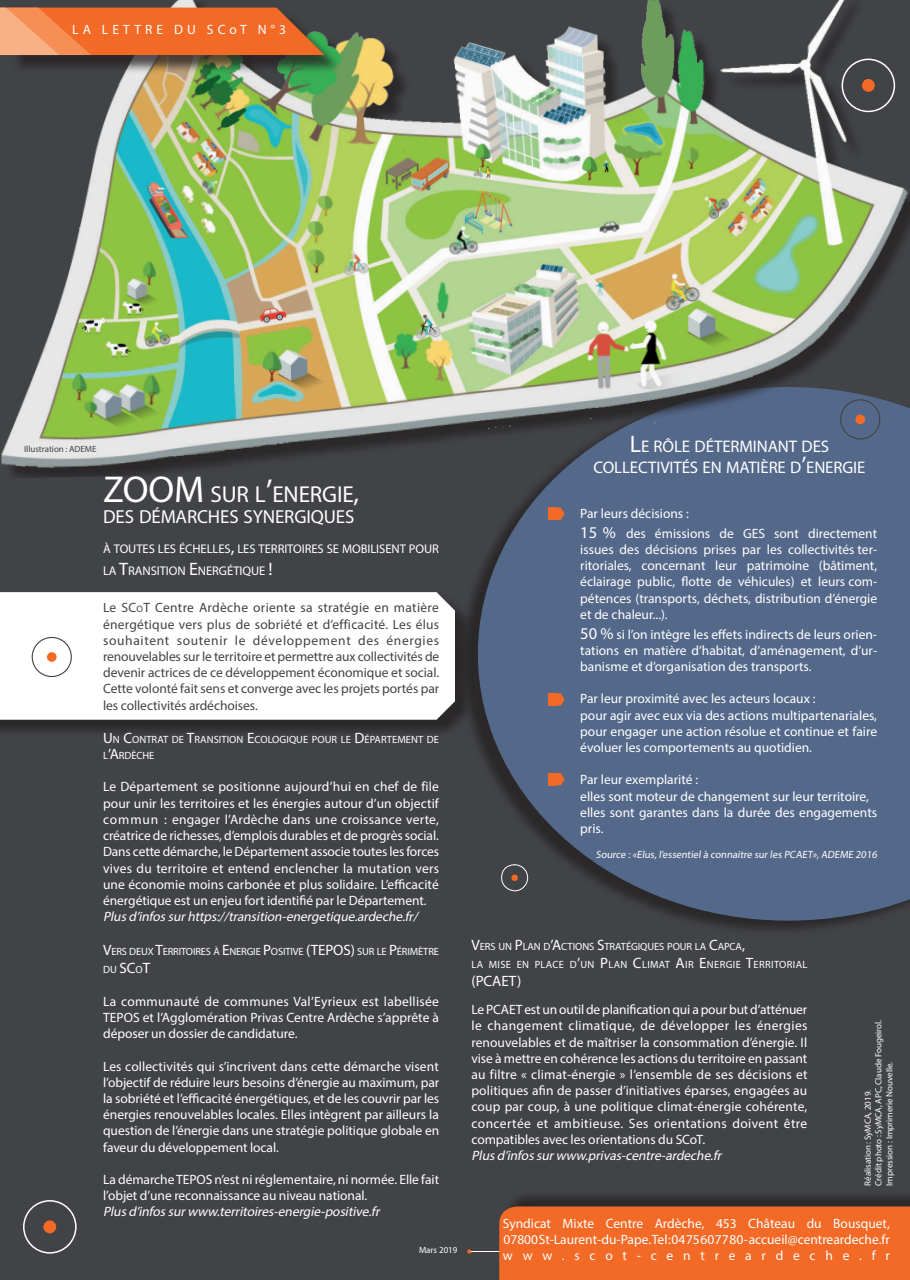
<style>
.page{position:relative;width:910px;height:1280px;background:#fff}
.page>*{position:absolute;margin:0;border:0;box-sizing:border-box;transform-origin:0 0}
.t1{font:37.5px "Myriad Pro";color:#fff}
.t2{font:23.1px "Myriad Pro";letter-spacing:-.005em;color:#fff}
.t3{font:18.9px "Myriad Pro";letter-spacing:-.005em;color:#fff}
.t4{font:16.8px/21px "Myriad Pro";letter-spacing:-.005em;color:#fff;text-align:center}
.t5{font:15px "Myriad Pro";color:#fff}
.t6{font:13.5px/16.2px "Myriad Pro";color:#fff;text-align:justify}
.t7{font:13.5px/16.2px "Myriad Pro";letter-spacing:-.005em;color:#414346;text-align:justify}
.t8{font:italic 13.5px "Myriad Pro";letter-spacing:-.01em;color:#fff}
.t9{font:12.6px/21.6px "Myriad Pro";letter-spacing:-.005em;color:#fff}
.t10{font:10.5px/18px "Myriad Pro";letter-spacing:-.005em;color:#fff}
.t11{font:10.5px "Myriad Pro";color:#fff}
.t12{font:9px/10.8px "Myriad Pro";letter-spacing:-.005em;color:#fff}
.t13{font:9px "Myriad Pro";letter-spacing:-.005em;color:#414346}
.s1{font-size:33px}
.s2{font-size:27px}
.s3{font-size:18px}
.s4{font-style:inherit}
.s5{font-size:9.45px}
.s6{font-size:15px}
.s7{font-size:24px}
.s8{font-size:16.5px}
</style>
<div class="page">
<div style="left:0;top:739px;width:910px;height:541px;background:#414346"></div>
<div style="left:457px;top:386px;width:453px;height:550px;background:#231f20;opacity:.75"></div>
<svg style="left:478px;top:684px;width:432px;height:237px;background:#4f607c"></svg>
<div style="left:473px;top:655px;width:437px;height:29px;background:#54688a"></div>
<svg style="left:473px;top:695px;width:30px;height:1px"></svg>
<svg style="left:573px;top:695px;width:54px;height:1px"></svg>
<svg style="left:696px;top:695px;width:54px;height:1px"></svg>
<svg style="left:819px;top:695px;width:54px;height:1px"></svg>
<svg style="left:467px;top:1249px;width:4px;height:5px"></svg>
<svg style="left:0;top:478px;width:910px;height:177px;background:#4b576b"></svg>
<svg style="left:501px;top:864px;width:27px;height:28px"></svg>
<div style="left:511px;top:874px;width:7px;height:7px;background:#f36a27;border-radius:50%"></div>
<hr style="left:471px;top:1251px;width:439px;height:1px;background:#fff">
<div style="left:549px;top:507px;width:7px;height:13px;background:#f36a27"></div>
<svg style="left:556px;top:507px;width:9px;height:13px"></svg>
<div style="left:549px;top:693px;width:7px;height:13px;background:#f36a27"></div>
<svg style="left:556px;top:693px;width:9px;height:13px"></svg>
<div style="left:549px;top:773px;width:7px;height:12px;background:#f36a27"></div>
<svg style="left:556px;top:773px;width:9px;height:12px"></svg>
<img style="left:0;top:0;width:910px;height:478px">
<div style="left:23px;top:1200px;width:54px;height:54px;border:2px solid #fff;border-radius:50%"></div>
<div style="left:43px;top:1220px;width:13px;height:13px;background:#f36a27;border-radius:50%"></div>
<div style="left:11px;top:10px;width:331px;height:64px;background:#231f20;opacity:.75"></div>
<svg style="left:0;top:8px;width:325px;height:47px;background:#e67337"></svg>
<div style="left:503px;top:1189px;width:407px;height:91px;background:#231f20;opacity:.75"></div>
<div style="left:499px;top:1206px;width:411px;height:74px;background:#f36a27"></div>
<div style="left:0;top:594px;width:473px;height:145px;background:#231f20;opacity:.75"></div>
<svg style="left:0;top:591px;width:456px;height:129px"></svg>
<div style="left:32px;top:637px;width:40px;height:40px;border:1px solid #414346;border-radius:50%"></div>
<div style="left:47px;top:652px;width:10px;height:10px;background:#f36a27;border-radius:50%"></div>
<p class="t6" style="left:72px;top:21px;width:51px">LA LETTRE</p>
<p class="t6" style="left:174px;top:21px;width:11px">DU</p>
<p class="t6" style="left:207px;top:21px;width:81px">SCoT N °3</p>
<p class="t13" style="left:24px;top:444px;width:73px">Illustration : ADEME</p>
<h1 class="t1" style="left:103px;top:466px;width:47px">ZOOM</h1>
<h2 class="t2" style="left:210px;top:480px;width:150px">SUR L<span class="s1">’</span>ENERGIE<span class="s2">,</span></h2>
<h3 class="t3" style="left:103px;top:505px;width:251px">DES DÉMARCHES SYNERGIQUES</h3>
<p class="t9" style="left:103px;top:538px;width:337px">À TOUTES LES ÉCHELLES<span class="s3">,</span> LES TERRITOIRES SE MOBILISENT POUR<br>LA <span class="s3">T</span>RANSITION <span class="s3">E</span>NERGÉTIQUE <span class="s3">!</span></p>
<p class="t7" style="left:103px;top:599px;width:338px">Le <span class="s4">SC</span><span class="s5">O</span><span class="s4">T</span> Centre Ardèche oriente sa stratégie en matière énergétique vers plus de sobriété et d’efficacité. Les élus souhaitent soutenir le développement des énergies renouvelables sur le territoire et permettre aux collectivités de devenir actrices de ce développement économique et social.<br>Cette volonté fait sens et converge avec les projets portés par les collectivités ardéchoises.</p>
<p class="t10" style="left:103px;top:731px;width:337px;line-height:16.5px"><span class="s6">U</span> N <span class="s6">C</span>ONTRAT DE <span class="s6">T</span>RANSITION <span class="s6">E</span>COLOGIQUE POUR LE <span class="s6">D</span>ÉPARTEMENT DE<br>L<span class="s6">’A</span>RDÈCHE</p>
<p class="t6" style="left:103px;top:779px;width:338px">Le Département se positionne aujourd’hui en chef de file pour unir les territoires et les énergies autour d’un objectif commun : engager l’Ardèche dans une croissance verte, créatrice de richesses, d’emplois durables et de progrès social.<br>Dans cette démarche, le Département associe toutes les forces vives du territoire et entend enclencher la mutation vers une économie moins carbonée et plus solidaire. L’efficacité énergétique est un enjeu fort identifié par le Département.</p>
<p class="t8" style="left:103px;top:908px;width:319px">Plusd’infossurhttps://transition-energetique.ardeche.fr/</p>
<p class="t10" style="left:103px;top:943px;width:217px"><span class="s6">V</span>ERS DEUX <span class="s6">T</span>ERRITOIRES À <span class="s6">E</span>NERGIE <span class="s6">P</span>OSITIVE <span class="s6">(TEPO</span></p>
<p class="t10" style="left:343px;top:943px;width:97px"><span class="s6">S)</span> SUR LE <span class="s6">P</span>ÉRIMÈTRE</p>
<p class="t10" style="left:103px;top:961px;width:49px">DU <span class="s6">SC</span>O<span class="s6">T</span></p>
<p class="t6" style="left:103px;top:993px;width:337px">La communauté de communes Val’Eyrieux est labellisée TEPOS et l’Agglomération Privas Centre Ardèche s’apprête à déposer un dossier de candidature.</p>
<p class="t6" style="left:103px;top:1058px;width:338px">Les collectivités qui s’incrivent dans cette démarche visent l’objectif de réduire leurs besoins d’énergie au maximum, par la sobriété et l’efficacité énergétiques, et de les couvrir par les énergies renouvelables locales. Elles intègrent par ailleurs la question de l’énergie dans une stratégie politique globale en faveur du développement local.</p>
<p class="t6" style="left:103px;top:1171px;width:338px">La démarche TEPOS n’est ni réglementaire, ni normée. Elle fait l’objet d’une reconnaissance au niveau national.</p>
<p class="t8" style="left:103px;top:1203px;width:281px">Plusd’infossurwww.territoires-energie-positive.fr</p>
<p class="t12" style="left:419px;top:1245px;width:40px">Mars 2019</p>
<p class="t4" style="left:593px;top:435px;width:273px"><span class="s7">L</span>E RÔLE DÉTERMINANT DES<br>COLLECTIVITÉS EN MATIÈRE D<span class="s7">’</span>ENERGIE</p>
<p class="t6" style="left:580px;top:503px;width:298px;line-height:19.8px">Par leurs décisions :<br><span class="s8">15 %</span> des émissions de GES sont directement</p>
<p class="t6" style="left:580px;top:541px;width:298px">issues des décisions prises par les collectivités ter&shy;ritoriales, concernant leur patrimoine (bâtiment, éclairage public, flotte de véhicules) et leurs com&shy;pétences (transports, déchets, distribution d’énergie et de chaleur...).</p>
<p class="t6" style="left:580px;top:626px;width:298px"><span class="s8">50 %</span> si l’on intègre les effets indirects de leurs orien&shy;tations en matière d’habitat, d’aménagement, d’ur&shy;banisme et d’organisation des transports.</p>
<p class="t6" style="left:580px;top:691px;width:298px;text-align:left">Par leur proximité avec les acteurs locaux :<br>pour agir avec eux via des actions multipartenariales, pour engager une action résolue et continue et faire évoluer les comportements au quotidien.</p>
<p class="t6" style="left:580px;top:772px;width:298px;text-align:left">Par leur exemplarité :<br>elles sont moteur de changement sur leur territoire, elles sont garantes dans la durée des engagements pris.</p>
<p class="t11" style="left:596px;top:848px;width:284px">Source : «Elus, l’essentiel à connaitre sur les PCAET», ADEME 2016</p>
<p class="t10" style="left:471px;top:937px;width:336px"><span class="s6">V</span>ERS UN <span class="s6">P</span> LAN D<span class="s6">’A</span>CTIONS <span class="s6">S</span>TRATÉGIQUES POUR LA <span class="s6">C</span>APCA<span class="s6">,<br></span>LA MISE EN PLACE D<span class="s6">’</span>UN <span class="s6">P</span>LAN <span class="s6">C</span>LIMAT <span class="s6">A</span>IR <span class="s6">E</span>NERGIE <span class="s6">T</span>ERRITORIAL</p>
<p class="t5" style="left:471px;top:972px;width:52px">(PCAET)</p>
<p class="t6" style="left:471px;top:1001px;width:338px">Le PCAET est un outil de planification qui a pour but d’atténuer le changement climatique, de développer les énergies renouvelables et de maîtriser la consommation d’énergie. Il vise à mettre en cohérence les actions du territoire en passant au filtre « climat-énergie » l’ensemble de ses décisions et politiques afin de passer d’initiatives éparses, engagées au coup par coup, à une politique climat-énergie cohérente, concertée et ambitieuse. Ses orientations doivent être compatibles avec les orientations du SCoT.</p>
<p class="t8" style="left:471px;top:1147px;width:254px">Plusd’infossurwww.privas-centre-ardeche.fr</p>
<p class="t12" style="left:862px;top:1186px;width:167px;rotate:-90deg">Réalisation : SyMCA, 2019.<br>Crédit photo : SyMCA, APC, Claude Fougeirol.<br>Impression : Imprimerie Nouvelle.</p>
<p class="t6" style="left:503px;top:1215px;width:388px">Syndicat Mixte Centre Ardèche, 453 Château du Bousquet, 07800 St-Laurent-du-Pape. Tel : 04 75 60 77 80 - accueil@centreardeche.fr www.scot-centreardeche.fr</p>
</div>
